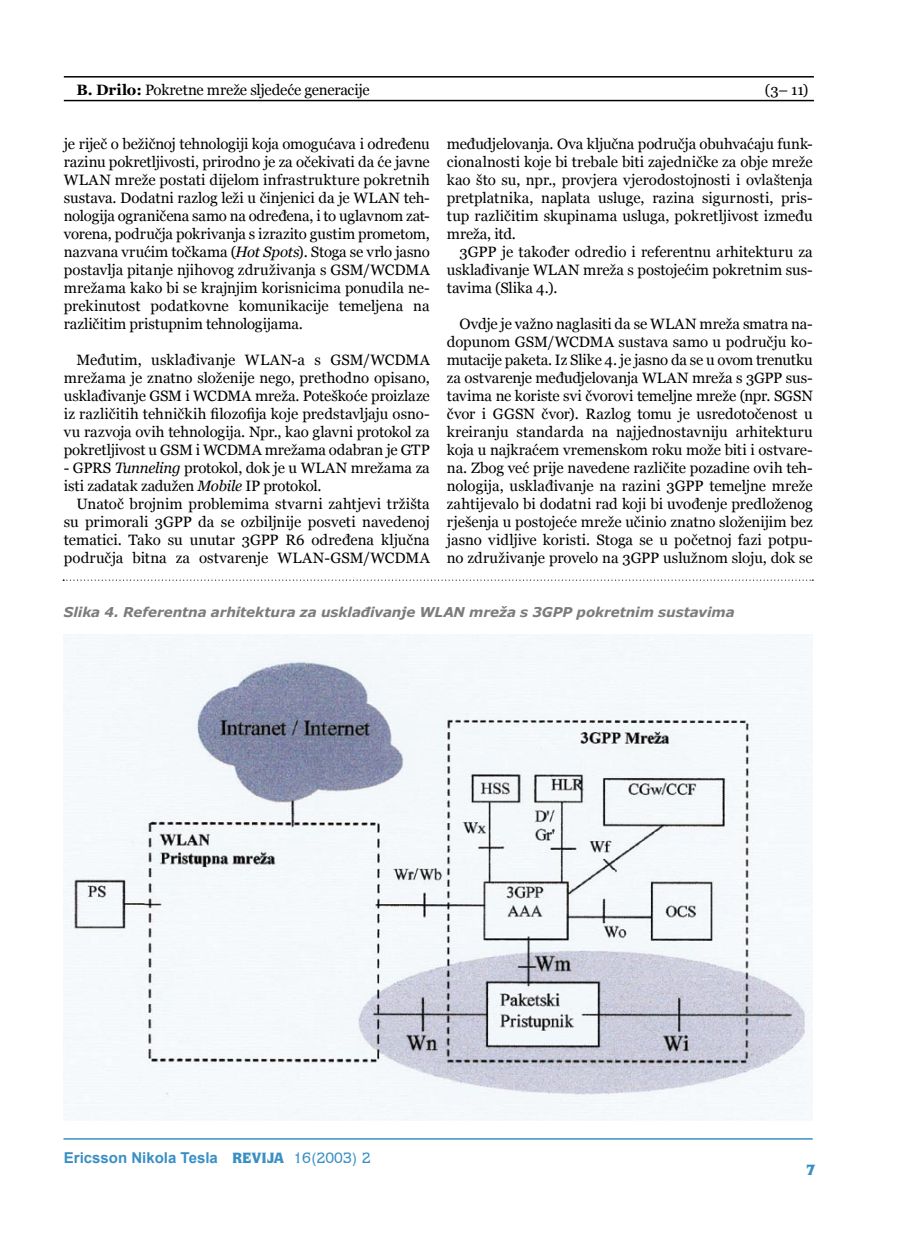
<style>
.page{position:relative;width:898px;height:1259px;background:#fff}
.page>*{position:absolute;margin:0;border:0;box-sizing:border-box;transform-origin:0 0}
.t1{font:15px/18px "MS Reference Serif";letter-spacing:-.005em;color:#000;text-align:justify}
.t2{font:700 15px "Arial";color:#398fc4}
.t3{font:900 15px "Quorum IT Cby L2";color:#398fc4}
.t4{font:italic 700 13.5px "MS Reference Sans Serif";letter-spacing:-.01em;color:#7c7c7c}
.s1{font-weight:700}
.s2{font-style:italic}
.s3{font-family:"Quorum IT Cby L2";font-weight:900}
.s4{font-family:"Quorum IT Cby L2";font-weight:500}
</style>
<div class="page">
<hr style="left:63px;top:1138px;width:749px;height:1px;background:#398fc4">
<svg style="left:63px;top:579px;width:750px;height:2px"></svg>
<img style="left:64px;top:635px;width:748px;height:486px">
<hr style="left:64px;top:76px;width:749px;height:2px;background:#000">
<hr style="left:64px;top:100px;width:749px;height:1px;background:#000">
<p class="t1" style="left:77px;top:80px;width:294px"><span class="s1">B. Drilo:</span> Pokretne mreže sljedeće generacije</p>
<p class="t1" style="left:764px;top:80px;width:45px">(3– 11)</p>
<p class="t1" style="left:64px;top:134px;width:367px">je riječ o bežičnoj tehnologiji koja omogućava i određenu razinu pokretljivosti, prirodno je za očekivati da će javne WLAN mreže postati dijelom infrastrukture pokretnih sustava. Dodatni razlog leži u činjenici da je WLAN teh&shy;nologija ograničena samo na određena, i to uglavnom zat&shy;vorena, područja pokrivanja s izrazito gustim prometom, nazvana vrućim točkama (<span class="s2">Hot Spots</span>). Stoga se vrlo jasno postavlja pitanje njihovog združivanja s GSM/WCDMA mrežama kako bi se krajnjim korisnicima ponudila ne&shy;prekinutost podatkovne komunikacije temeljena na različitim pristupnim tehnologijama.</p>
<p class="t1" style="left:64px;top:350px;width:367px;text-indent:13px">Međutim, usklađivanje WLAN-a s GSM/WCDMA mrežama je znatno složenije nego, prethodno opisano, usklađivanje GSM i WCDMA mreža. Poteškoće proizlaze iz različitih tehničkih filozofija koje predstavljaju osno&shy;vu razvoja ovih tehnologija. Npr., kao glavni protokol za pokretljivost u GSM i WCDMA mrežama odabran je GTP</p>
<p class="t1" style="left:64px;top:458px;width:367px">- GPRS <span class="s2">Tunneling</span> protokol, dok je u WLAN mrežama za isti zadatak zadužen <span class="s2">Mobile</span> IP protokol.</p>
<p class="t1" style="left:64px;top:494px;width:367px;text-indent:13px">Unatoč brojnim problemima stvarni zahtjevi tržišta su primorali 3GPP da se ozbiljnije posveti navedenoj tematici. Tako su unutar 3GPP R6 određena ključna područja bitna za ostvarenje WLAN-GSM/WCDMA</p>
<p class="t1" style="left:446px;top:134px;width:367px">međudjelovanja. Ova ključna područja obuhvaćaju funk&shy;cionalnosti koje bi trebale biti zajedničke za obje mreže kao što su, npr., provjera vjerodostojnosti i ovlaštenja pretplatnika, naplata usluge, razina sigurnosti, pris&shy;tup različitim skupinama usluga, pokretljivost između mreža, itd.</p>
<p class="t1" style="left:446px;top:242px;width:367px;text-indent:13px">3GPP je također odredio i referentnu arhitekturu za usklađivanje WLAN mreža s postojećim pokretnim sus&shy;tavima (Slika 4.).</p>
<p class="t1" style="left:446px;top:314px;width:367px;text-indent:13px">Ovdje je važno naglasiti da se WLAN mreža smatra na&shy;dopunom GSM/WCDMA sustava samo u području ko&shy;mutacije paketa. Iz Slike 4. je jasno da se u ovom trenutku za ostvarenje međudjelovanja WLAN mreža s 3GPP sus&shy;tavima ne koriste svi čvorovi temeljne mreže (npr. SGSN čvor i GGSN čvor). Razlog tomu je usredotočenost u kreiranju standarda na najjednostavniju arhitekturu koja u najkraćem vremenskom roku može biti i ostvare&shy;na. Zbog već prije navedene različite pozadine ovih teh&shy;nologija, usklađivanje na razini 3GPP temeljne mreže zahtijevalo bi dodatni rad koji bi uvođenje predloženog rješenja u postojeće mreže učinio znatno složenijim bez jasno vidljive koristi. Stoga se u početnoj fazi potpu&shy;no združivanje provelo na 3GPP uslužnom sloju, dok se</p>
<p class="t4" style="left:64px;top:603px;width:672px">Slika 4. Referentna arhitektura za usklađivanje WLAN mreža s 3GPP pokretnim sustavima</p>
<p class="t2" style="left:64px;top:1147px;width:308px">Ericsson Nikola Tesla <span class="s3">REVIJA</span> <span class="s4">16(2003) 2</span></p>
<p class="t3" style="left:805px;top:1160px;width:11px">7</p>
</div>
